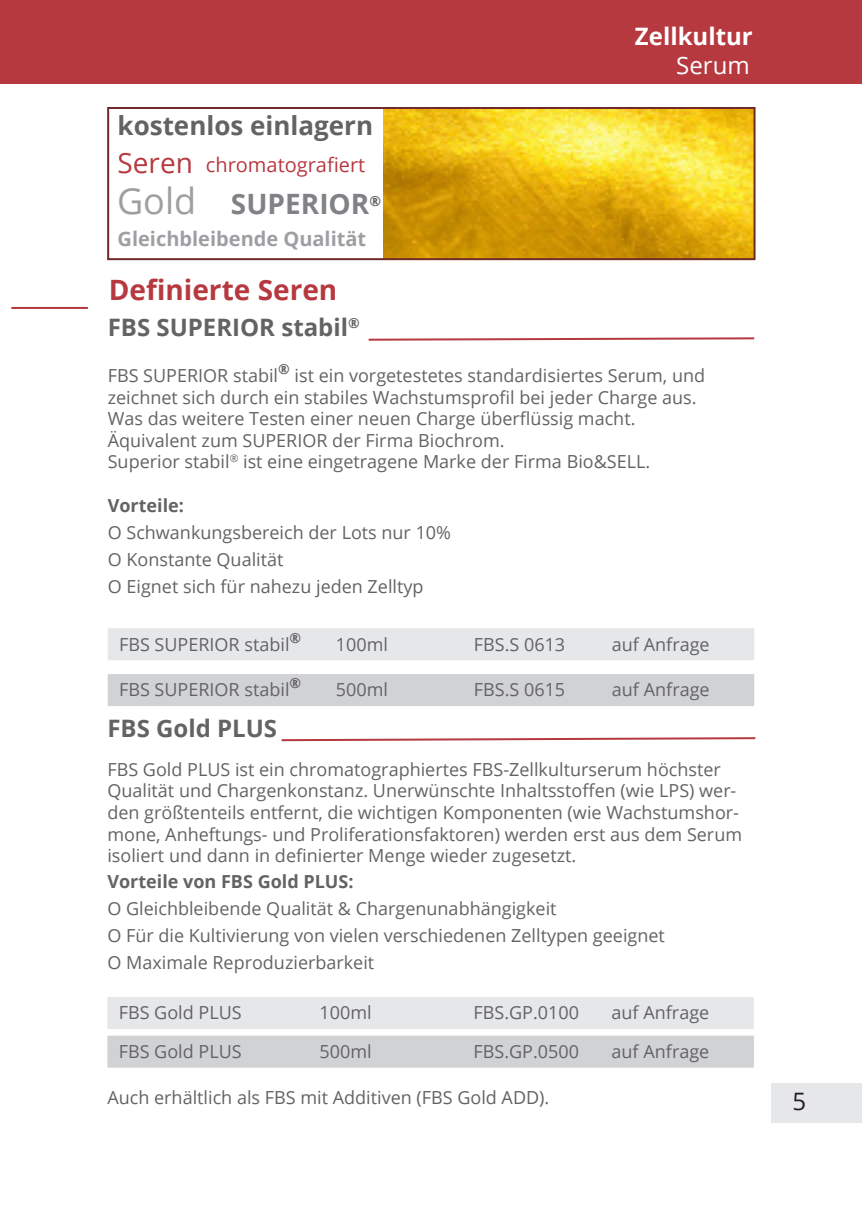
<style>
.page{position:relative;width:862px;height:1214px;background:#fff}
.page>*{position:absolute;margin:0;border:0;box-sizing:border-box;transform-origin:0 0}
.t1{font:700 28px/41.4px "Open Sans";color:#808285}
.t2{font:700 28px "Open Sans";color:#b73940}
.t3{font:700 26px "Open Sans";color:#636366}
.t4{font:700 24px "Open Sans";color:#636366}
.t5{font:700 24px "Open Sans";color:#fff}
.t6{font:24px "Open Sans";color:#fff}
.t7{font:24px "Open Sans";color:#231f20}
.t8{font:700 20px "Open Sans";color:#9d9fa2}
.t9{font:20px "Open Sans";color:#b73940}
.t10{font:18px/21.6px "Open Sans";color:#636366}
.t11{font:700 18px "Open Sans";color:#636366}
.s1{font-weight:400;color:#b73940}
.s2{font-weight:400;font-size:36px;color:#9d9fa2}
</style>
<div class="page">
<div style="left:0;top:0;width:862px;height:84px;background:#b73940"></div>
<div style="left:771px;top:1083px;width:91px;height:39px;background:#e6e7e9"></div>
<img style="left:383px;top:110px;width:369px;height:147px">
<svg style="left:281px;top:737px;width:475px;height:5px"></svg>
<div style="left:107px;top:996px;width:647px;height:32px;background:#e6e7e9"></div>
<div style="left:107px;top:1035px;width:647px;height:32px;background:#d1d2d4"></div>
<div style="left:107px;top:107px;width:648px;height:153px;border:2px solid #72292c"></div>
<hr style="left:11px;top:307px;width:77px;height:2px;background:#b73940">
<div style="left:108px;top:628px;width:646px;height:32px;background:#e6e7e9"></div>
<div style="left:108px;top:674px;width:646px;height:32px;background:#d1d2d4"></div>
<svg style="left:368px;top:337px;width:387px;height:4px"></svg>
<h3 class="t5" style="left:635px;top:20px;width:119px">Zellkultur</h3>
<h2 class="t3" style="left:118px;top:107px;width:257px">kostenlos einlagern</h2>
<h1 class="t1" style="left:117px;top:141px;width:265px"><span class="s1">Seren<br></span><span class="s2">Gold</span> SUPERIOR<sup>®</sup></h1>
<p class="t8" style="left:118px;top:224px;width:250px">Gleichbleibende Qualität</p>
<p class="t9" style="left:206px;top:151px;width:161px">chromatografiert</p>
<h1 class="t2" style="left:109px;top:270px;width:230px">Definierte Seren</h1>
<h3 class="t6" style="left:676px;top:48px;width:75px">Serum</h3>
<h3 class="t4" style="left:108px;top:310px;width:253px">FBS SUPERIOR stabil<sup>®</sup></h3>
<p class="t10" style="left:108px;top:364px;width:599px">FBS SUPERIOR stabil<sup>®</sup> ist ein vorgetestetes standardisiertes Serum, und zeichnet sich durch ein stabiles Wachstumsprofil bei jeder Charge aus.<br>Was das weitere Testen einer neuen Charge überflüssig macht.<br>Äquivalent zum SUPERIOR der Firma Biochrom.<br>Superior stabil<sup>®</sup> ist eine eingetragene Marke der Firma Bio&amp;SELL.</p>
<p class="t11" style="left:108px;top:492px;width:78px">Vorteile:</p>
<p class="t10" style="left:108px;top:518px;width:345px;line-height:27.2px">O Schwankungsbereich der Lots nur 10%<br>O Konstante Qualität<br>O Eignet sich für nahezu jeden Zelltyp</p>
<p class="t10" style="left:119px;top:632px;width:184px">FBS SUPERIOR stabil<sup>®</sup></p>
<p class="t10" style="left:336px;top:632px;width:54px">100ml</p>
<p class="t10" style="left:474px;top:632px;width:93px">FBS.S 0613</p>
<p class="t10" style="left:612px;top:632px;width:99px">auf Anfrage</p>
<p class="t10" style="left:119px;top:678px;width:184px">FBS SUPERIOR stabil<sup>®</sup></p>
<p class="t10" style="left:336px;top:678px;width:54px">500ml</p>
<p class="t10" style="left:474px;top:678px;width:93px">FBS.S 0615</p>
<p class="t10" style="left:612px;top:678px;width:99px">auf Anfrage</p>
<h3 class="t4" style="left:107px;top:711px;width:171px">FBS Gold PLUS</h3>
<p class="t10" style="left:107px;top:757px;width:636px">FBS Gold PLUS ist ein chromatographiertes FBS-Zellkulturserum höchster Qualität und Chargenkonstanz. Unerwünschte Inhaltsstoffen (wie LPS) wer&shy;den größtenteils entfernt, die wichtigen Komponenten (wie Wachstumshor&shy;mone, Anheftungs- und Proliferationsfaktoren) werden erst aus dem Serum isoliert und dann in definierter Menge wieder zugesetzt.</p>
<p class="t11" style="left:107px;top:868px;width:248px">Vorteile von FBS Gold PLUS:</p>
<p class="t10" style="left:107px;top:894px;width:559px;line-height:27.2px">O Gleichbleibende Qualität &amp; Chargenunabhängigkeit<br>O Für die Kultivierung von vielen verschiedenen Zelltypen geeignet<br>O Maximale Reproduzierbarkeit</p>
<p class="t10" style="left:119px;top:1001px;width:124px">FBS Gold PLUS</p>
<p class="t10" style="left:319px;top:1001px;width:54px">100ml</p>
<p class="t10" style="left:473px;top:1001px;width:107px">FBS.GP.0100</p>
<p class="t10" style="left:611px;top:1001px;width:99px">auf Anfrage</p>
<p class="t10" style="left:119px;top:1040px;width:124px">FBS Gold PLUS</p>
<p class="t10" style="left:319px;top:1040px;width:54px">500ml</p>
<p class="t10" style="left:473px;top:1040px;width:107px">FBS.GP.0500</p>
<p class="t10" style="left:611px;top:1040px;width:99px">auf Anfrage</p>
<p class="t10" style="left:107px;top:1085px;width:443px">Auch erhältlich als FBS mit Additiven (FBS Gold ADD).</p>
<h3 class="t7" style="left:792px;top:1084px;width:15px">5</h3>
</div>
